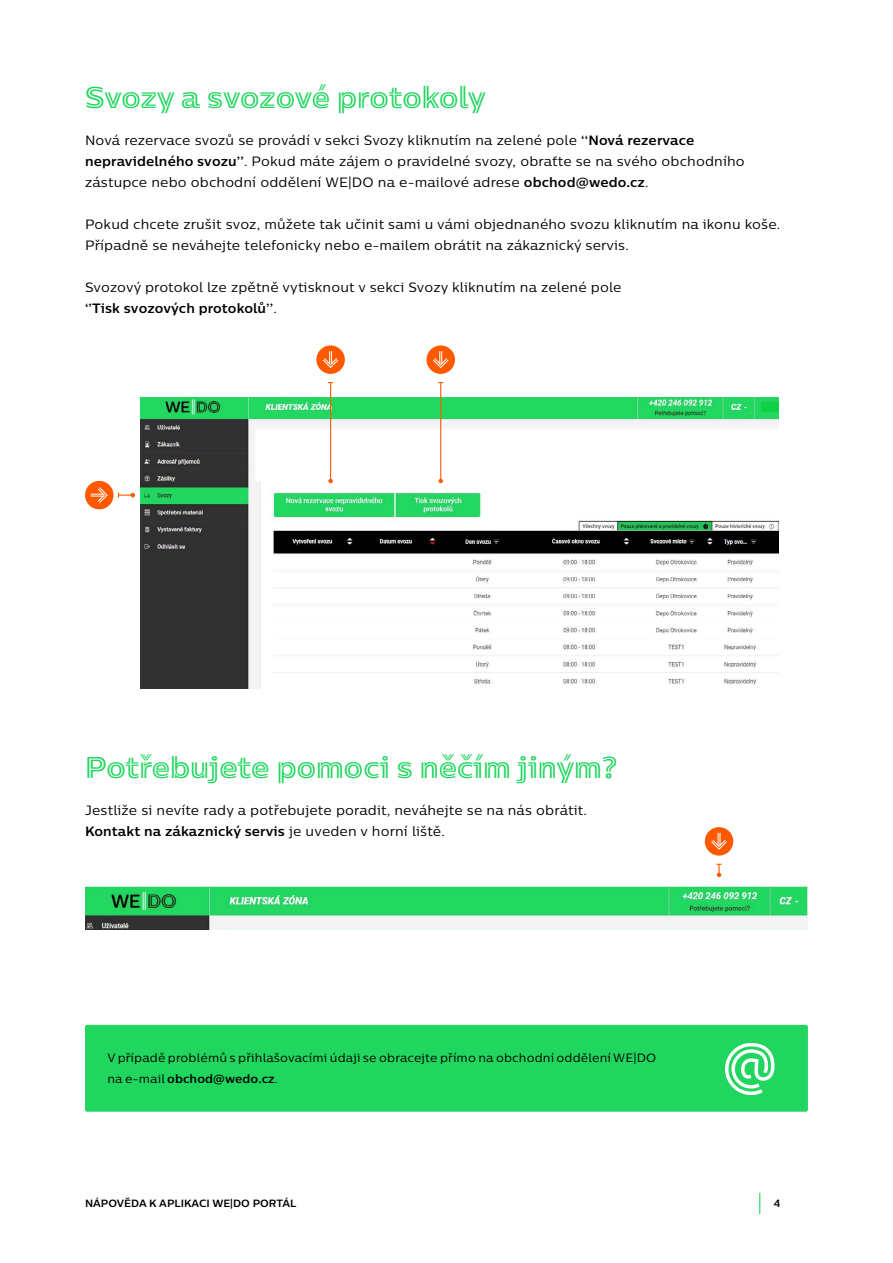
<style>
.page{position:relative;width:893px;height:1263px;background:#fff}
.page>*{position:absolute;margin:0;border:0;box-sizing:border-box;transform-origin:0 0}
.t1{font:700 30px "Centrale Sans Inline";color:#21d65e}
.t2{font:13.5px/21px "Centrale Sans Pro";letter-spacing:.01em;color:#000}
.t3{font:12px/21px "Centrale Sans Pro";letter-spacing:.01em;color:#000}
.t4{font:700 10.5px "Centrale Sans Pro";color:#000}
.s1{font-weight:700}
</style>
<div class="page">
<svg style="left:759px;top:1193px;width:1px;height:21px"></svg>
<img style="left:140px;top:397px;width:639px;height:291px">
<img style="left:85px;top:886px;width:722px;height:43px">
<div style="left:316px;top:345px;width:29px;height:29px;background:#ff5900;border-radius:50%"></div>
<div style="left:705px;top:827px;width:28px;height:28px;background:#ff5900;border-radius:50%"></div>
<div style="left:426px;top:345px;width:29px;height:29px;background:#ff5900;border-radius:50%"></div>
<svg style="left:323px;top:351px;width:15px;height:17px"></svg>
<svg style="left:711px;top:833px;width:16px;height:17px"></svg>
<svg style="left:433px;top:351px;width:16px;height:17px"></svg>
<hr style="left:330px;top:383px;width:1px;height:98px;background:#ff5900">
<svg style="left:328px;top:479px;width:5px;height:4px"></svg>
<svg style="left:716px;top:864px;width:6px;height:13px"></svg>
<hr style="left:440px;top:383px;width:1px;height:98px;background:#ff5900">
<svg style="left:438px;top:479px;width:5px;height:4px"></svg>
<div style="left:85px;top:481px;width:29px;height:28px;background:#ff5900;border-radius:50%"></div>
<svg style="left:91px;top:487px;width:17px;height:16px"></svg>
<svg style="left:118px;top:493px;width:17px;height:5px"></svg>
<div style="left:85px;top:1025px;width:723px;height:87px;background:#21d65e;border-radius:2px"></div>
<svg style="left:725px;top:1043px;width:49px;height:52px"></svg>
<h1 class="t1" style="left:85px;top:77px;width:402px">Svozy a svozové protokoly</h1>
<p class="t2" style="left:85px;top:129px;width:661px">Nová rezervace svozů se provádí v sekci Svozy kliknutím na zelené pole <span class="s1">‘‘Nová rezervace nepravidelného svozu’’</span>. Pokud máte zájem o pravidelné svozy, obraťte se na svého obchodního zástupce nebo obchodní oddělení WE|DO na e-mailové adrese <span class="s1">obchod@wedo.cz</span>.</p>
<p class="t2" style="left:85px;top:213px;width:697px">Pokud chcete zrušit svoz, můžete tak učinit sami u vámi objednaného svozu kliknutím na ikonu koše.<br>Případně se neváhejte telefonicky nebo e-mailem obrátit na zákaznický servis.</p>
<p class="t2" style="left:85px;top:276px;width:538px">Svozový protokol lze zpětně vytisknout v sekci Svozy kliknutím na zelené pole <span class="s1">‘’Tisk svozových protokolů’’</span>.</p>
<h1 class="t1" style="left:85px;top:748px;width:534px">Potřebujete pomoci s něčím jiným?</h1>
<p class="t2" style="left:85px;top:799px;width:503px">Jestliže si nevíte rady a potřebujete poradit, neváhejte se na nás obrátit.<br><span class="s1">Kontakt na zákaznický servis</span> je uveden v horní liště.</p>
<p class="t3" style="left:107px;top:1046px;width:550px">V případě problémů s přihlašovacími údaji se obracejte přímo na obchodní oddělení WE|DO na e-mail <span class="s1">obchod@wedo.cz</span>.</p>
<p class="t4" style="left:85px;top:1196px;width:213px">NÁPOVĚDA K APLIKACI WE|DO PORTÁL</p>
<p class="t4" style="left:774px;top:1196px;width:8px">4</p>
</div>
